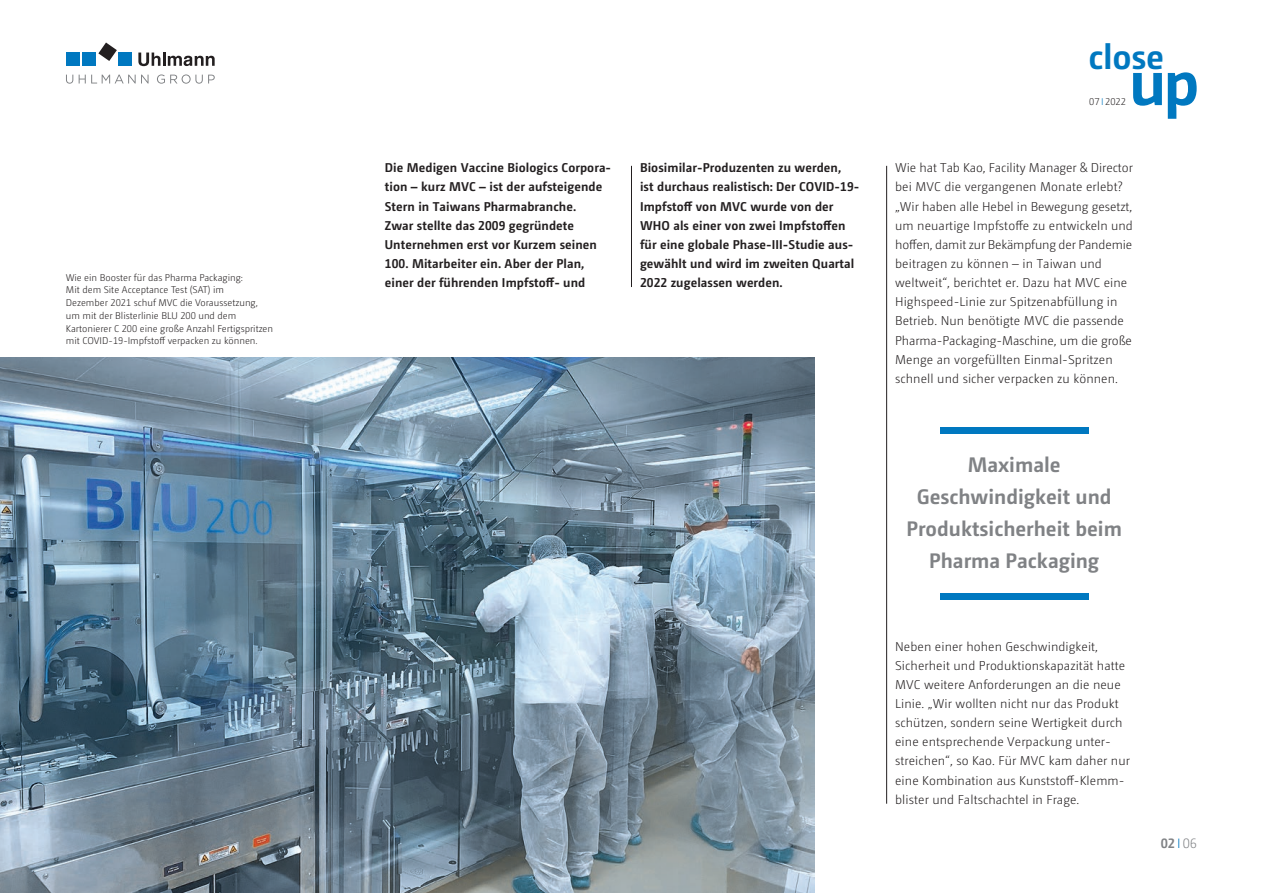
<style>
.page{position:relative;width:1263px;height:893px;background:#fff}
.page>*{position:absolute;margin:0;border:0;box-sizing:border-box;transform-origin:0 0}
.t1{font:700 64.8px "Camingo Dos Pro";color:#0078c0}
.t2{font:700 34.95px "Camingo Dos Pro";letter-spacing:-.01em;color:#0078c0}
.t3{font:700 21px/32px "Camingo Dos Pro";color:#808285;text-align:center}
.t4{font:700 13.5px "Camingo Dos Pro";color:#808285}
.t5{font:300 12.75px/19.2px "Camingo Dos Pro";letter-spacing:.005em;color:#231f20}
.t6{font:700 12.75px/19.2px "Camingo Dos Pro";letter-spacing:.005em;color:#231f20}
.t7{font:300 9.75px/12.8px "Camingo Dos Pro";color:#231f20}
.s1{color:#0078c0}
.s2{font-weight:300;color:#0078c0}
.s3{font-weight:300}
</style>
<div class="page">
<hr style="left:631px;top:166px;width:1px;height:121px;background:#231f20">
<hr style="left:886px;top:166px;width:1px;height:638px;background:#231f20">
<img style="left:0;top:357px;width:814px;height:536px">
<div style="left:940px;top:593px;width:149px;height:7px;background:#0078c0"></div>
<div style="left:940px;top:427px;width:149px;height:7px;background:#0078c0"></div>
<svg style="left:98px;top:43px;width:19px;height:18px"></svg>
<div style="left:66px;top:52px;width:13px;height:14px;background:#0078c0"></div>
<div style="left:82px;top:52px;width:14px;height:14px;background:#0078c0"></div>
<div style="left:119px;top:52px;width:13px;height:14px;background:#0078c0"></div>
<svg style="left:138px;top:53px;width:77px;height:13px"></svg>
<svg style="left:66px;top:74px;width:149px;height:10px"></svg>
<p class="t7" style="left:66px;top:271px;width:209px">Wie ein Booster für das Pharma Packaging:<br>Mit dem Site Acceptance Test (SAT) im<br>Dezember 2021 schuf MVC die Voraussetzung, um mit der Blisterlinie BLU 200 und dem Kartonierer C 200 eine große Anzahl Fertigspritzen mit COVID-19-Impfstoff verpacken zu können.</p>
<h2 class="t2" style="left:1089px;top:35px;width:77px">close</h2>
<p class="t7" style="left:1089px;top:95px;width:38px">07 <span class="s1">I</span> 2022</p>
<h1 class="t1" style="left:1129px;top:43px;width:72px">up</h1>
<p class="t6" style="left:385px;top:158px;width:226px">Die Medigen Vaccine Biologics Corpora&shy;tion – kurz MVC – ist der aufsteigende Stern in Taiwans Pharmabranche.<br>Zwar stellte das 2009 gegründete Unternehmen erst vor Kurzem seinen 100. Mitarbeiter ein. Aber der Plan, einer der führenden Impfstoff- und</p>
<p class="t6" style="left:640px;top:158px;width:221px">Biosimilar-Produzenten zu werden,<br>ist durchaus realistisch: Der COVID-19- Impfstoff von MVC wurde von der WHO als einer von zwei Impfstoffen für eine globale Phase-III-Studie aus&shy;gewählt und wird im zweiten Quartal 2022 zugelassen werden.</p>
<p class="t5" style="left:895px;top:158px;width:239px">Wie hat Tab Kao, Facility Manager &amp; Director bei MVC die vergangenen Monate erlebt? „Wir haben alle Hebel in Bewegung gesetzt, um neuartige Impfstoffe zu entwickeln und hoffen, damit zur Bekämpfung der Pandemie beitragen zu können – in Taiwan und weltweit“, berichtet er. Dazu hat MVC eine Highspeed-Linie zur Spitzenabfüllung in Betrieb. Nun benötigte MVC die passende Pharma-Packaging-Maschine, um die große Menge an vorgefüllten Einmal-Spritzen schnell und sicher verpacken zu können.</p>
<h3 class="t3" style="left:906px;top:448px;width:217px">Maximale<br>Geschwindigkeit und<br>Produktsicherheit beim<br>Pharma Packaging</h3>
<p class="t5" style="left:895px;top:637px;width:236px">Neben einer hohen Geschwindigkeit, Sicherheit und Produktionskapazität hatte MVC weitere Anforderungen an die neue Linie. „Wir wollten nicht nur das Produkt schützen, sondern seine Wertigkeit durch eine entsprechende Verpackung unter&shy;streichen“, so Kao. Für MVC kam daher nur eine Kombination aus Kunststoff-Klemm&shy;blister und Faltschachtel in Frage.</p>
<p class="t4" style="left:1161px;top:835px;width:38px">02 <span class="s2">I</span> <span class="s3">06</span></p>
</div>
